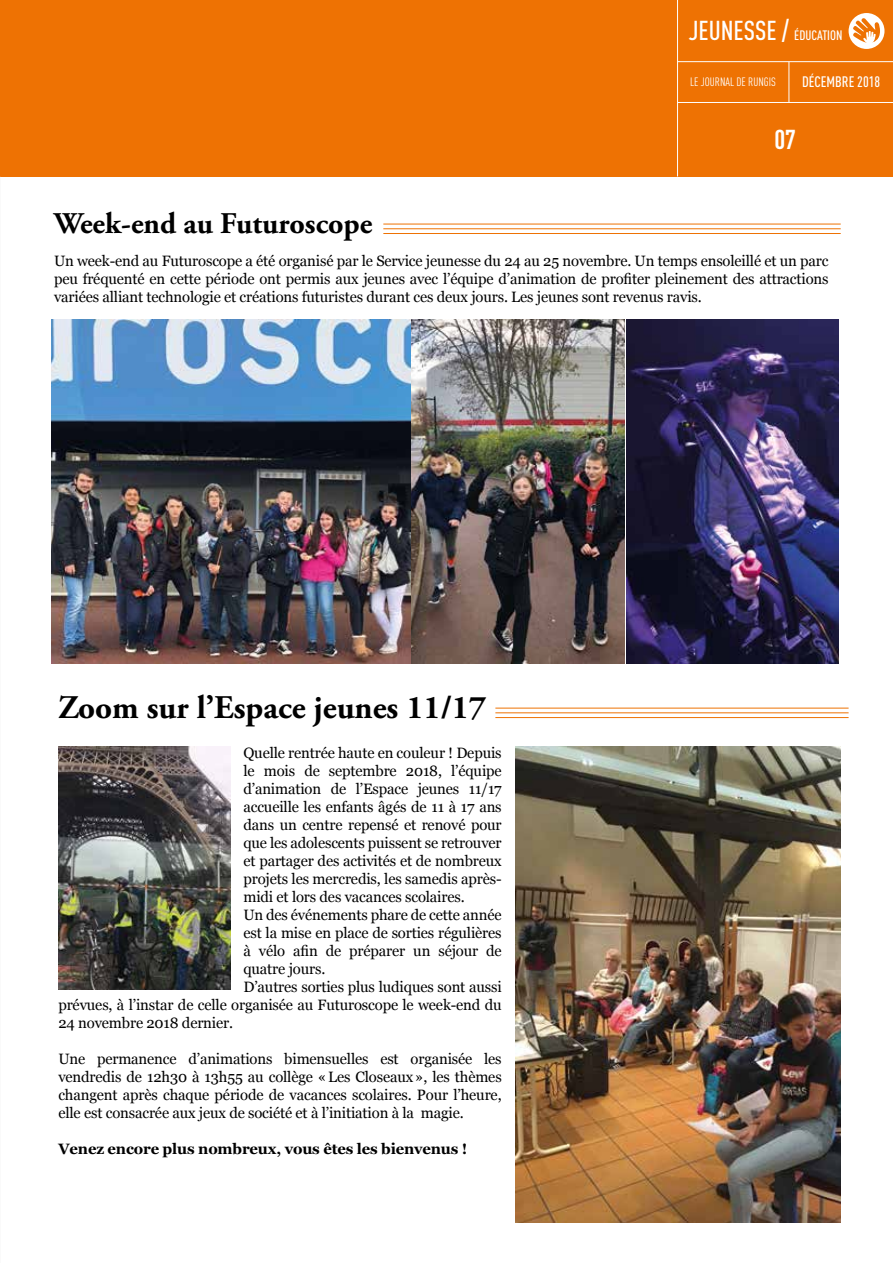
<style>
.page{position:relative;width:893px;height:1263px;background:#fff}
.page>*{position:absolute;margin:0;border:0;box-sizing:border-box;transform-origin:0 0}
.t1{font:700 33px "Adobe Garamond Pro";color:#000}
.t2{font:700 30px "Adobe Garamond Pro";color:#000}
.t3{font:500 27px "DIN Cond";color:#fff}
.t4{font:700 27px "DIN Cond";color:#fff}
.t5{font:15px/18px "Georgia";letter-spacing:-.01em;color:#000;text-align:justify}
.t6{font:700 15px "Georgia";letter-spacing:-.01em;color:#000}
.t7{font:500 15px "DIN Cond";color:#fff}
.t8{font:12px "DIN Cond";color:#fff}
.s1{font-size:13.5px}
</style>
<div class="page">
<div style="left:0;top:0;width:677px;height:176px;background:#ee7203"></div>
<div style="left:677px;top:0;width:216px;height:176px;background:#ee7203"></div>
<div style="left:849px;top:13px;width:35px;height:36px;background:#fff;border-radius:50%"></div>
<svg style="left:853px;top:17px;width:27px;height:28px"></svg>
<hr style="left:677px;top:61px;width:216px;height:1px;background:#fff">
<hr style="left:789px;top:62px;width:1px;height:41px;background:#fff">
<hr style="left:677px;top:102px;width:216px;height:1px;background:#fff">
<hr style="left:383px;top:233px;width:458px;height:1px;background:#ee7203">
<hr style="left:383px;top:228px;width:458px;height:1px;background:#ee7203">
<hr style="left:383px;top:224px;width:458px;height:1px;background:#ee7203">
<img style="left:52px;top:320px;width:572px;height:343px">
<img style="left:627px;top:320px;width:211px;height:343px">
<hr style="left:495px;top:717px;width:354px;height:1px;background:#ee7203">
<hr style="left:495px;top:712px;width:354px;height:1px;background:#ee7203">
<hr style="left:495px;top:708px;width:354px;height:1px;background:#ee7203">
<img style="left:516px;top:747px;width:325px;height:475px">
<hr style="left:677px;top:0;width:1px;height:176px;background:#fff">
<img style="left:58px;top:747px;width:173px;height:243px">
<h3 class="t3" style="left:689px;top:14px;width:155px">JEUNESSE / <span class="s1">ÉDUCATION</span></h3>
<p class="t8" style="left:690px;top:75px;width:87px">LE JOURNAL DE RUNGIS</p>
<p class="t7" style="left:802px;top:73px;width:79px">DÉCEMBRE 2018</p>
<h3 class="t4" style="left:774px;top:123px;width:23px">07</h3>
<h2 class="t2" style="left:54px;top:206px;width:320px">Week-end au Futuroscope</h2>
<p class="t5" style="left:54px;top:251px;width:776px">Un week-end au Futuroscope a été organisé par le Service jeunesse du 24 au 25 novembre. Un temps ensoleillé et un parc peu fréquenté en cette période ont permis aux jeunes avec l’équipe d’animation de profiter pleinement des attractions variées alliant technologie et créations futuristes durant ces deux jours. Les jeunes sont revenus ravis.</p>
<h1 class="t1" style="left:58px;top:688px;width:429px">Zoom sur l’Espace jeunes 11/17</h1>
<p class="t5" style="left:243px;top:743px;width:260px">Quelle rentrée haute en couleur ! Depuis</p>
<p class="t5" style="left:243px;top:761px;width:260px">le mois de septembre 2018, l’équipe</p>
<p class="t5" style="left:243px;top:779px;width:260px">d’animation de l’Espace jeunes 11/17</p>
<p class="t5" style="left:243px;top:797px;width:260px">accueille les enfants âgés de 11 à 17 ans</p>
<p class="t5" style="left:243px;top:815px;width:260px">dans un centre repensé et renové pour</p>
<p class="t5" style="left:243px;top:833px;width:260px">que les adolescents puissent se retrouver</p>
<p class="t5" style="left:243px;top:851px;width:260px">et partager des activités et de nombreux</p>
<p class="t5" style="left:243px;top:869px;width:260px">projets les mercredis, les samedis après-</p>
<p class="t5" style="left:243px;top:887px;width:223px">midi et lors des vacances scolaires.</p>
<p class="t5" style="left:243px;top:905px;width:260px">Un des événements phare de cette année</p>
<p class="t5" style="left:243px;top:923px;width:260px">est la mise en place de sorties régulières</p>
<p class="t5" style="left:243px;top:941px;width:260px">à vélo afin de préparer un séjour de</p>
<p class="t5" style="left:243px;top:959px;width:83px">quatre jours.</p>
<p class="t5" style="left:243px;top:977px;width:260px">D’autres sorties plus ludiques sont aussi</p>
<p class="t5" style="left:58px;top:995px;width:445px">prévues, à l’instar de celle organisée au Futuroscope le week-end du</p>
<p class="t5" style="left:58px;top:1013px;width:176px">24 novembre 2018 dernier.</p>
<p class="t5" style="left:58px;top:1049px;width:445px">Une permanence d’animations bimensuelles est organisée les vendredis de 12h30 à 13h55 au collège «Les Closeaux», les thèmes changent après chaque période de vacances scolaires. Pour l’heure, elle est consacrée aux jeux de société et à l’initiation à la magie.</p>
<p class="t6" style="left:58px;top:1137px;width:411px">Venez encore plus nombreux, vous êtes les bienvenus !</p>
</div>
